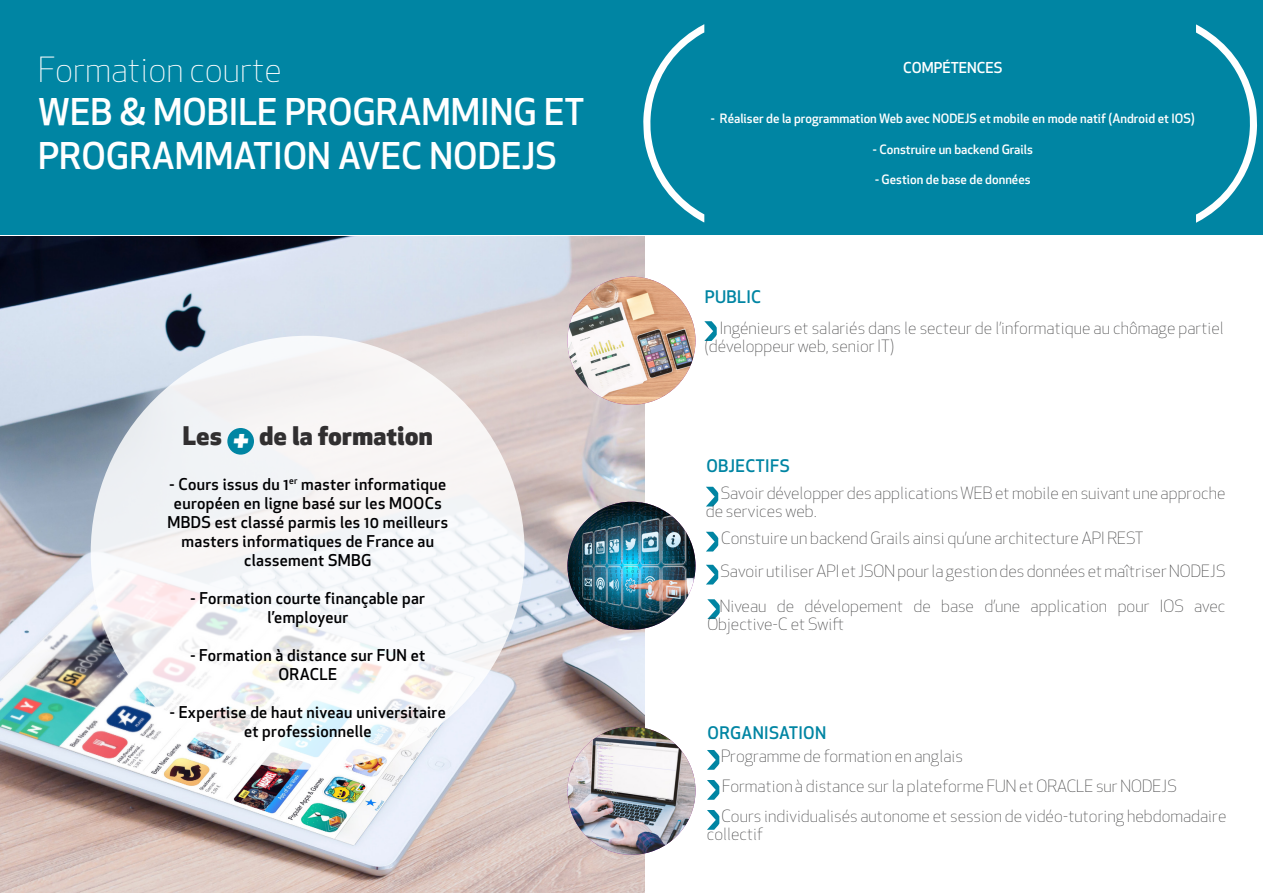
<style>
.page{position:relative;width:1263px;height:893px;background:#fff}
.page>*{position:absolute;margin:0;border:0;box-sizing:border-box;transform-origin:0 0}
.t1{font:500 36px/43.2px "Apex New";color:#fff}
.t2{font:300 33.9px "Apex New";color:#fff}
.t3{font:italic 800 26.7px "Apex New";color:#fff}
.t4{font:800 25.05px "Apex New";letter-spacing:.02em;color:#312f30}
.t5{font:500 16.95px "Apex New";letter-spacing:.02em;color:#0085a3}
.t6{font:300 16.5px/18px "Apex New";color:#3e3e3f}
.t7{font:500 15.9px/19px "Apex New";letter-spacing:.02em;color:#000002;text-align:center}
.t8{font:500 14.7px "Apex New";color:#fff}
.t9{font:500 12.6px "Apex New";color:#fff}
</style>
<div class="page">
<div style="left:0;top:0;width:1263px;height:235px;background:#0085a3"></div>
<img style="left:0;top:236px;width:644px;height:657px">
<svg style="left:643px;top:24px;width:61px;height:198px"></svg>
<svg style="left:1196px;top:24px;width:61px;height:199px"></svg>
<svg style="left:707px;top:750px;width:12px;height:20px"></svg>
<svg style="left:707px;top:780px;width:12px;height:20px"></svg>
<svg style="left:707px;top:810px;width:12px;height:20px"></svg>
<svg style="left:91px;top:336px;width:434px;height:434px;fill:#f8f5f6"></svg>
<div style="left:227px;top:428px;width:27px;height:27px;background:#0085a3;border-radius:50%"></div>
<img style="left:567px;top:277px;width:128px;height:128px;border-radius:64px">
<img style="left:567px;top:502px;width:128px;height:128px;border-radius:64px">
<img style="left:567px;top:727px;width:128px;height:128px;border-radius:63px">
<svg style="left:704px;top:321px;width:13px;height:20px"></svg>
<svg style="left:706px;top:487px;width:12px;height:19px"></svg>
<svg style="left:706px;top:532px;width:12px;height:19px"></svg>
<svg style="left:706px;top:565px;width:12px;height:19px"></svg>
<svg style="left:707px;top:599px;width:13px;height:20px"></svg>
<p class="t2" style="left:38px;top:49px;width:245px">Formation courte</p>
<p class="t1" style="left:38px;top:90px;width:548px">WEB &amp; MOBILE PROGRAMMING ET<br>PROGRAMMATION AVEC NODEJS</p>
<p class="t4" style="left:183px;top:418px;width:40px">Les</p>
<p class="t3" style="left:233px;top:422px;width:18px">+</p>
<p class="t4" style="left:259px;top:418px;width:175px">de la formation</p>
<p class="t7" style="left:170px;top:474px;width:278px;text-align:left">- Cours issus du 1<sup>er</sup> master informatique européen en ligne basé sur les MOOCs</p>
<p class="t7" style="left:168px;top:512px;width:282px">MBDS est classé parmis les 10 meilleurs masters informatiques de France au classement SMBG</p>
<p class="t7" style="left:191px;top:588px;width:236px">- Formation courte finançable par l’employeur</p>
<p class="t7" style="left:190px;top:645px;width:236px">- Formation à distance sur FUN et<br>ORACLE</p>
<p class="t7" style="left:170px;top:702px;width:278px">- Expertise de haut niveau universitaire et professionnelle</p>
<p class="t8" style="left:903px;top:58px;width:101px">COMPÉTENCES</p>
<p class="t9" style="left:711px;top:110px;width:485px">- Réaliser de la programmation Web avec NODEJS et mobile en mode natif (Android et IOS)</p>
<p class="t9" style="left:873px;top:141px;width:161px">- Construire un backend Grails</p>
<p class="t9" style="left:875px;top:171px;width:157px">- Gestion de base de données</p>
<p class="t5" style="left:705px;top:285px;width:58px">PUBLIC</p>
<p class="t6" style="left:704px;top:319px;width:521px;text-indent:16px">Ingénieurs et salariés dans le secteur de l’informatique au chômage partiel (développeur web, senior IT)</p>
<p class="t5" style="left:706px;top:455px;width:85px">OBJECTIFS</p>
<p class="t6" style="left:706px;top:484px;width:521px;text-indent:15px">Savoir développer des applications WEB et mobile en suivant une approche de services web.</p>
<p class="t6" style="left:721px;top:529px;width:424px">Constuire un backend Grails ainsi qu’une architecture API REST</p>
<p class="t6" style="left:720px;top:562px;width:506px">Savoir utiliser API et JSON pour la gestion des données et maîtriser NODEJS</p>
<p class="t6" style="left:707px;top:597px;width:520px;text-indent:12px">Niveau de dévelopement de base d’une application pour IOS avec<br>Objective-C et Swift</p>
<p class="t5" style="left:707px;top:722px;width:120px">ORGANISATION</p>
<p class="t6" style="left:721px;top:747px;width:243px">Programme de formation en anglais</p>
<p class="t6" style="left:722px;top:777px;width:456px">Formationà distance sur la plateforme FUN et ORACLE sur NODEJS</p>
<p class="t6" style="left:707px;top:807px;width:521px;text-indent:14px">Cours individualisés autonome et session de vidéo-tutoring hebdomadaire collectif</p>
</div>
